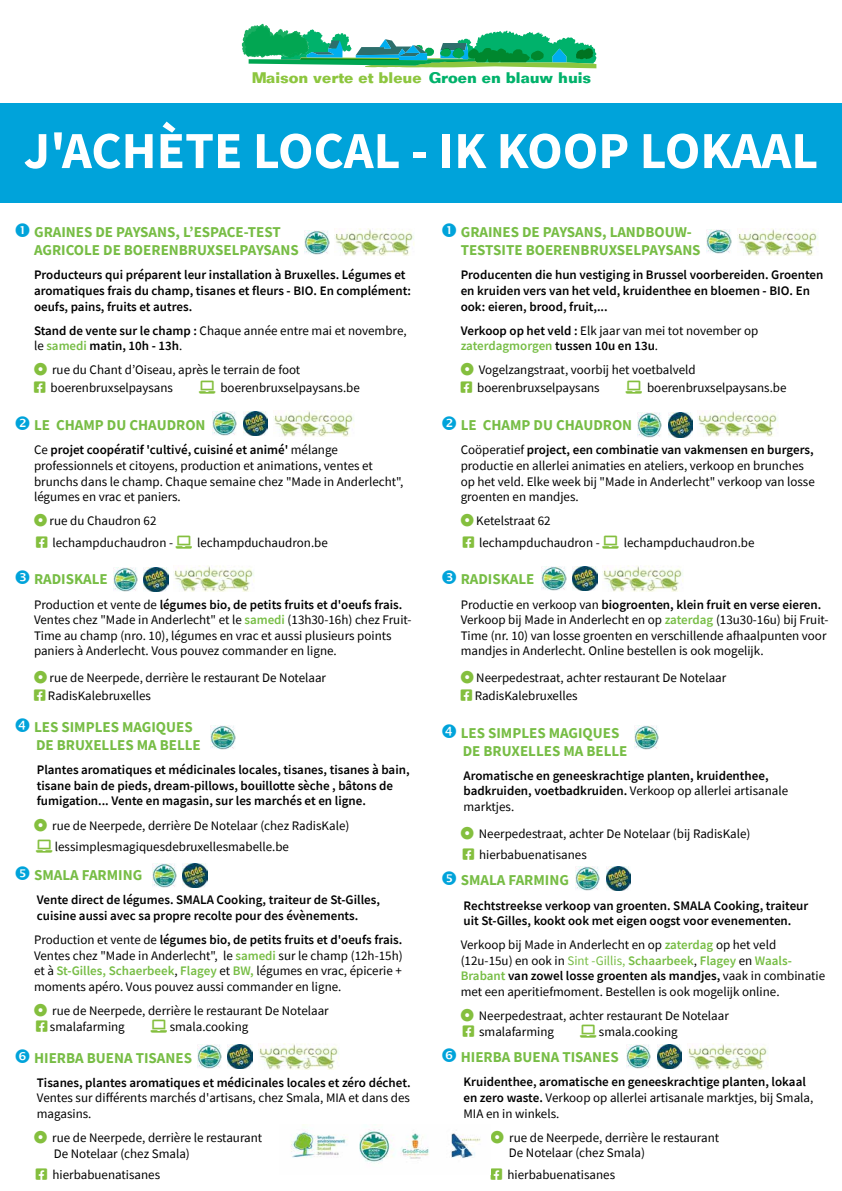
<style>
.page{position:relative;width:842px;height:1191px;background:#fff}
.page>*{position:absolute;margin:0;border:0;box-sizing:border-box;transform-origin:0 0}
.t1{font:700 52px "Source Sans Pro";color:#fff}
.t2{font:700 15.1px "Folio LT";color:#8dc63f}
.t3{font:700 15px/18px "Source Sans Pro";color:#77bd45}
.t4{font:13px/15.6px "Source Sans Pro";color:#000}
.t5{font:600 13px/15.6px "Source Sans Pro";color:#000}
.s1{color:#00b26b}
.s2{font-weight:400}
.s3{color:#77bd45}
.s4{color:#84bf3e}
.s5{font-weight:600}
.s6{font-weight:600;color:#77bd45}
</style>
<div class="page">
<svg style="left:241px;top:23px;width:356px;height:46px"></svg>
<div style="left:0;top:103px;width:842px;height:100px;background:#00a3da"></div>
<img style="left:243px;top:411px;width:24px;height:25px">
<img style="left:212px;top:411px;width:25px;height:25px">
<img style="left:144px;top:567px;width:24px;height:24px">
<img style="left:113px;top:567px;width:24px;height:24px">
<img style="left:668px;top:413px;width:24px;height:24px">
<img style="left:637px;top:413px;width:25px;height:24px">
<img style="left:573px;top:566px;width:24px;height:25px">
<img style="left:542px;top:566px;width:24px;height:25px">
<img style="left:211px;top:725px;width:24px;height:25px">
<img style="left:634px;top:725px;width:25px;height:25px">
<img style="left:183px;top:863px;width:24px;height:24px">
<img style="left:152px;top:863px;width:24px;height:24px">
<img style="left:606px;top:866px;width:25px;height:24px">
<img style="left:575px;top:866px;width:25px;height:24px">
<img style="left:305px;top:230px;width:24px;height:24px">
<img style="left:707px;top:229px;width:24px;height:25px">
<img style="left:290px;top:1124px;width:191px;height:39px">
<img style="left:335px;top:229px;width:79px;height:26px">
<img style="left:738px;top:229px;width:80px;height:26px">
<img style="left:274px;top:410px;width:80px;height:27px">
<img style="left:698px;top:410px;width:80px;height:27px">
<img style="left:174px;top:565px;width:80px;height:27px">
<img style="left:603px;top:565px;width:80px;height:27px">
<img style="left:228px;top:1044px;width:24px;height:24px">
<img style="left:197px;top:1044px;width:24px;height:24px">
<img style="left:259px;top:1043px;width:80px;height:26px">
<img style="left:657px;top:1044px;width:25px;height:24px">
<img style="left:626px;top:1044px;width:25px;height:24px">
<img style="left:688px;top:1043px;width:80px;height:26px">
<p class="t2" style="left:251px;top:69px;width:342px">Maison verte et bleue <span class="s1">Groen en blauw huis</span></p>
<h1 class="t1" style="left:24px;top:116px;width:796px">J'ACHÈTE LOCAL - IK KOOP LOKAAL</h1>
<p class="t3" style="left:34px;top:223px;width:248px">GRAINES DE PAYSANS, L’ESPACE-TEST<br>AGRICOLE DE BOEREN</p>
<p class="t3" style="left:179px;top:241px;width:46px">BRUXSELPAYSANS</p>
<p class="t5" style="left:34px;top:267px;width:379px">Producteurs qui préparent leur installation à Bruxelles. Légumes et aromatiques frais du champ, tisanes et fleurs - BIO. En complément: oeufs, pains, fruits et autres.</p>
<p class="t5" style="left:34px;top:322px;width:374px">Stand de vente sur le champ : <span class="s2">Chaque année entre mai et novembre, le</span> <span class="s3">samedi</span> matin, 10h - 13h<span class="s2">.</span></p>
<p class="t4" style="left:34px;top:362px;width:268px"><span class="s4">□▼●</span> rue du Chant d’Oiseau, après le terrain de foot</p>
<p class="t4" style="left:34px;top:380px;width:141px"><span class="s4">□□▲❑◆</span> boerenbruxselpaysans</p>
<p class="t4" style="left:199px;top:380px;width:162px"><span class="s4">▼□</span> boerenbruxselpaysans.be</p>
<p class="t3" style="left:34px;top:416px;width:143px">LE CHAMP DU CHAUDRON</p>
<p class="t4" style="left:34px;top:442px;width:371px">Ce <span class="s5">projet coopératif 'cultivé, cuisiné et animé'</span> mélange professionnels et citoyens, production et animations, ventes et brunchs dans le champ. Chaque semaine chez "Made in Anderlecht", légumes en vrac et paniers.</p>
<p class="t4" style="left:34px;top:513px;width:124px"><span class="s4">□▼●</span> rue du Chaudron 62</p>
<p class="t4" style="left:36px;top:534px;width:293px"><span class="s4">□□▲❑◆</span> lechampduchaudron - <span class="s4">▼□</span> lechampduchaudron.be</p>
<p class="t3" style="left:34px;top:570px;width:75px">RADISKALE</p>
<p class="t4" style="left:34px;top:596px;width:379px">Production et vente de <span class="s5">légumes bio, de petits fruits et d'oeufs frais.<br></span>Ventes chez "Made in Anderlecht" et le <span class="s6">samedi</span> (13h30-16h) chez Fruit-Time au champ (nro. 10), légumes en vrac et aussi plusieurs points paniers à Anderlecht. Vous pouvez commander en ligne.</p>
<p class="t4" style="left:34px;top:669px;width:294px"><span class="s4">□▼●</span> rue de Neerpede, derrière le restaurant De Notelaar</p>
<p class="t4" style="left:34px;top:687px;width:118px"><span class="s4">□□▲❑◆</span> RadisKalebruxelles</p>
<p class="t3" style="left:34px;top:718px;width:168px">LES SIMPLES MAGIQUES<br>DE BRUXELLES MA BELLE</p>
<p class="t5" style="left:37px;top:762px;width:374px">Plantes aromatiques et médicinales locales, tisanes, tisanes à bain, tisane bain de pieds, dream-pillows, bouillotte sèche , bâtons de fumigation... Vente en magasin, sur les marchés et en ligne.</p>
<p class="t4" style="left:34px;top:817px;width:317px"><span class="s4">□▼●</span> rue de Neerpede, derrière De Notelaar (chez RadisKale)</p>
<p class="t4" style="left:36px;top:838px;width:255px"><span class="s4">▼□</span> lessimplesmagiquesdebruxellesmabelle.be</p>
<p class="t3" style="left:34px;top:866px;width:30px">SMALA</p>
<p class="t3" style="left:82px;top:866px;width:62px">FARMING</p>
<p class="t5" style="left:37px;top:892px;width:345px">Vente direct de légumes. SMALA Cooking, traiteur de St-Gilles, cuisine aussi avec sa propre recolte pour des évènements.</p>
<p class="t4" style="left:34px;top:931px;width:370px;text-align:justify">Production et vente de <span class="s5">légumes bio, de petits fruits et d'oeufs frais.<br></span>Ventes chez "Made in Anderlecht", le <span class="s6">samedi</span> sur le champ (12h-15h) et à <span class="s6">St-Gilles, Schaerbeek</span>, <span class="s6">Flagey</span> et <span class="s6">BW,</span> légumes en vrac, épicerie + moments apéro. Vous pouvez aussi commander en ligne.</p>
<p class="t4" style="left:34px;top:1002px;width:296px"><span class="s4">□▼●</span> rue de Neerpede, derrière le restaurant De Notelaar</p>
<p class="t4" style="left:36px;top:1018px;width:90px"><span class="s4">□□▲❑◆</span> smalafarming</p>
<p class="t4" style="left:151px;top:1018px;width:99px"><span class="s4">▼□</span> smala.cooking</p>
<p class="t3" style="left:34px;top:1048px;width:111px">HIERBA BUENA TISANES</p>
<p class="t5" style="left:37px;top:1074px;width:375px">Tisanes, plantes aromatiques et médicinales locales et zéro déchet.</p>
<p class="t4" style="left:37px;top:1090px;width:375px">Ventes sur différents marchés d'artisans, chez Smala, MIA et dans des magasins.</p>
<p class="t4" style="left:54px;top:1130px;width:210px;text-indent:-20px"><span class="s4">□▼●</span> rue de Neerpede, derrière le restaurant<br>De Notelaar (chez Smala)</p>
<p class="t4" style="left:36px;top:1166px;width:126px"><span class="s4">□□▲❑◆</span> hierbabuenatisanes</p>
<p class="t3" style="left:461px;top:223px;width:167px">GRAINES DE PAYSANS, LAND</p>
<p class="t3" style="left:645px;top:223px;width:48px">BOUW-</p>
<p class="t3" style="left:461px;top:241px;width:9px">TESTSITE</p>
<p class="t3" style="left:526px;top:241px;width:19px">BOEREN</p>
<p class="t3" style="left:581px;top:241px;width:46px">BRUXSELPAYSANS</p>
<p class="t5" style="left:461px;top:267px;width:364px">Producenten die hun vestiging in Brussel voorbereiden. Groenten en kruiden vers van het veld, kruidenthee en bloemen - BIO. En ook: eieren, brood, fruit,...</p>
<p class="t5" style="left:461px;top:322px;width:299px">Verkoop op het veld : <span class="s2">Elk jaar van mei tot november op </span><span class="s3">zaterdagmorgen</span> tussen 10u en 13u<span class="s2">.</span></p>
<p class="t4" style="left:461px;top:362px;width:237px"><span class="s4">□▼●</span> Vogelzangstraat, voorbij het voetbalveld</p>
<p class="t4" style="left:461px;top:380px;width:141px"><span class="s4">□□▲❑◆</span> boerenbruxselpaysans</p>
<p class="t4" style="left:626px;top:380px;width:162px"><span class="s4">▼□</span> boerenbruxselpaysans.be</p>
<p class="t3" style="left:461px;top:416px;width:143px">LE CHAMP DU CHAUDRON</p>
<p class="t4" style="left:461px;top:442px;width:356px">Coöperatief <span class="s5">project, een combinatie van vakmensen en burgers, </span>productie en allerlei animaties en ateliers, verkoop en brunches op het veld. Elke week bij "Made in Anderlecht" verkoop van losse groenten en mandjes.</p>
<p class="t4" style="left:461px;top:513px;width:91px"><span class="s4">□▼●</span> Ketelstraat 62</p>
<p class="t4" style="left:463px;top:534px;width:293px"><span class="s4">□□▲❑◆</span> lechampduchaudron - <span class="s4">▼□</span> lechampduchaudron.be</p>
<p class="t3" style="left:461px;top:570px;width:75px">RADISKALE</p>
<p class="t4" style="left:461px;top:596px;width:369px">Productie en verkoop van <span class="s5">biogroenten, klein fruit en verse eieren.<br></span>Verkoop bij Made in Anderlecht en op <span class="s6">zaterdag</span> (13u30-16u) bij Fruit-Time (nr. 10) van losse groenten en verschillende afhaalpunten voor mandjes in Anderlecht. Online bestellen is ook mogelijk.</p>
<p class="t4" style="left:461px;top:669px;width:267px"><span class="s4">□▼●</span> Neerpedestraat, achter restaurant De Notelaar</p>
<p class="t4" style="left:461px;top:687px;width:118px"><span class="s4">□□▲❑◆</span> RadisKalebruxelles</p>
<p class="t3" style="left:461px;top:723px;width:168px">LES SIMPLES MAGIQUES<br>DE BRUXELLES MA BELLE</p>
<p class="t5" style="left:463px;top:767px;width:326px">Aromatische en geneeskrachtige planten, kruidenthee, badkruiden, voetbadkruiden. <span class="s2">Verkoop op allerlei artisanale marktjes.</span></p>
<p class="t4" style="left:461px;top:825px;width:291px"><span class="s4">□▼●</span> Neerpedestraat, achter De Notelaar (bij RadisKale)</p>
<p class="t4" style="left:463px;top:846px;width:126px"><span class="s4">□□▲❑◆</span> hierbabuenatisanes</p>
<p class="t3" style="left:461px;top:871px;width:30px">SMALA</p>
<p class="t3" style="left:508px;top:871px;width:62px">FARMING</p>
<p class="t5" style="left:463px;top:897px;width:346px">Rechtstreekse verkoop van groenten. SMALA Cooking, traiteur uit St-Gilles, kookt ook met eigen oogst voor evenementen.</p>
<p class="t4" style="left:461px;top:937px;width:366px">Verkoop bij Made in Anderlecht en op <span class="s6">zaterdag</span> op het veld (12u-15u) en ook in <span class="s3">Sint -Gillis,</span> <span class="s6">Schaarbeek</span>, <span class="s6">Flagey</span> en <span class="s6">Waals-Brabant</span> <span class="s5">van zowel losse groenten als mandjes,</span> vaak in combinatie met een aperitiefmoment. Bestellen is ook mogelijk online.</p>
<p class="t4" style="left:461px;top:1008px;width:270px"><span class="s4">□▼●</span> Neerpedestraat, achter restaurant De Notelaar</p>
<p class="t4" style="left:463px;top:1023px;width:93px"><span class="s4">□□▲❑◆</span> smalafarming</p>
<p class="t4" style="left:580px;top:1023px;width:99px"><span class="s4">▼□</span> smala.cooking</p>
<p class="t3" style="left:461px;top:1048px;width:111px">HIERBA BUENA TISANES</p>
<p class="t5" style="left:463px;top:1074px;width:351px">Kruidenthee, aromatische en geneeskrachtige planten, lokaal en zero waste. <span class="s2">Verkoop op allerlei artisanale marktjes, bij Smala,<br>MIA en in winkels.</span></p>
<p class="t4" style="left:509px;top:1129px;width:212px;text-indent:-18px"><span class="s4">□▼●</span> rue de Neerpede, derrière le restaurant<br>De Notelaar (chez Smala)</p>
<p class="t4" style="left:491px;top:1166px;width:126px"><span class="s4">□□▲❑◆</span> hierbabuenatisanes</p>
</div>
